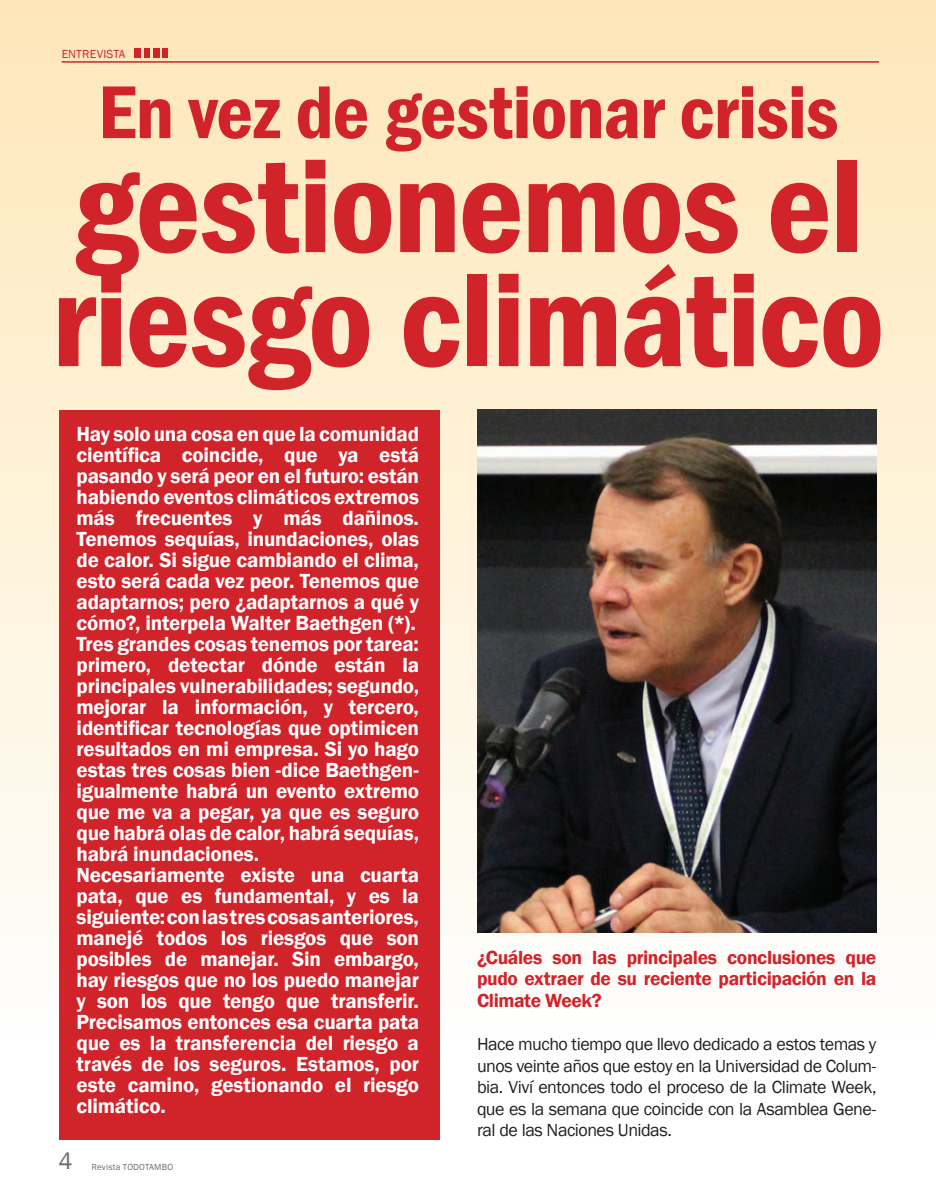
<style>
.page{position:relative;width:936px;height:1191px;background:#fff}
.page>*{position:absolute;margin:0;border:0;box-sizing:border-box;transform-origin:0 0}
.t1{font:600 condensed 137.85px/114px "Franklin Gothic";letter-spacing:-.015em;color:#d1232a}
.t2{font:600 condensed 77.4px "Franklin Gothic";letter-spacing:-.01em;color:#d1232a}
.t3{font:24px "Franklin Gothic";color:#6c6d70}
.t4{font:600 21px/21px "Franklin Gothic";letter-spacing:-.01em;color:#fff}
.t5{font:600 19.5px/21.6px "Franklin Gothic";letter-spacing:-.02em;color:#d1232a;text-align:justify}
.t6{font:18px/21.6px "Franklin Gothic";letter-spacing:-.03em;color:#231f20;text-align:justify}
.t7{font:12px "Franklin Gothic";letter-spacing:.015em;color:#d1232a}
.t8{font:9px "Franklin Gothic";letter-spacing:.02em;color:#6c6d70}
</style>
<div class="page">
<div style="left:0;top:0;width:935px;height:1046px;background:linear-gradient(to bottom,#fee7b8,#fbfcfb)"></div>
<hr style="left:62px;top:61px;width:817px;height:2px;background:#d1232a">
<div style="left:134px;top:48px;width:6px;height:10px;background:#d1232a"></div>
<div style="left:144px;top:48px;width:5px;height:10px;background:#d1232a"></div>
<div style="left:153px;top:48px;width:6px;height:10px;background:#d1232a"></div>
<div style="left:162px;top:48px;width:6px;height:10px;background:#d1232a"></div>
<div style="left:60px;top:410px;width:380px;height:730px;background:#d1232a"></div>
<img style="left:477px;top:409px;width:399px;height:524px">
<p class="t7" style="left:62px;top:46px;width:65px">ENTREVISTA</p>
<h2 class="t2" style="left:98px;top:60px;width:742px">En vez de gestionar crisis</h2>
<h1 class="t1" style="left:52px;top:147px;width:834px">gestionemos el riesgo climático</h1>
<p class="t4" style="left:77px;top:424px;width:344px">Hay solo una cosa en que la comunidad científica coincide, que ya está pasando y será peor en el futuro: están habiendo eventos climáticos extremos más frecuentes y más dañinos.<br>Tenemos sequías, inundaciones, olas de calor. Si sigue cambiando el clima, esto será cada vez peor. Tenemos que adaptarnos; pero ¿adaptarnos a qué y cómo?, interpela Walter Baethgen (*).<br>Tres grandes cosas tenemos por tarea: primero, detectar dónde están la principales vulnerabilidades; segundo, mejorar la información, y tercero, identificar tecnologías que optimicen resultados en mi empresa. Si yo hago estas tres cosas bien -dice Baethgen&shy;igualmente habrá un evento extremo que me va a pegar, ya que es seguro que habrá olas de calor, habrá sequías, habrá inundaciones.<br>Necesariamente existe una cuarta pata, que es fundamental, y es la siguiente: con las tres cosas anteriores, manejé todos los riesgos que son posibles de manejar. Sin embargo, hay riesgos que no los puedo manejar y son los que tengo que transferir.<br>Precisamos entonces esa cuarta pata que es la transferencia del riesgo a través de los seguros. Estamos, por este camino, gestionando el riesgo climático.</p>
<p class="t5" style="left:477px;top:946px;width:401px">¿Cuáles son las principales conclusiones que pudo extraer de su reciente participación en la Climate Week?</p>
<p class="t6" style="left:477px;top:1033px;width:401px">Hace mucho tiempo que llevo dedicado a estos temas y unos veinte años que estoy en la Universidad de Colum&shy;bia. Viví entonces todo el proceso de la Climate Week, que es la semana que coincide con la Asamblea Gene&shy;ral de las Naciones Unidas.</p>
<p class="t3" style="left:58px;top:1146px;width:16px">4</p>
<p class="t8" style="left:91px;top:1161px;width:83px">Revista TODOTAMBO</p>
</div>
